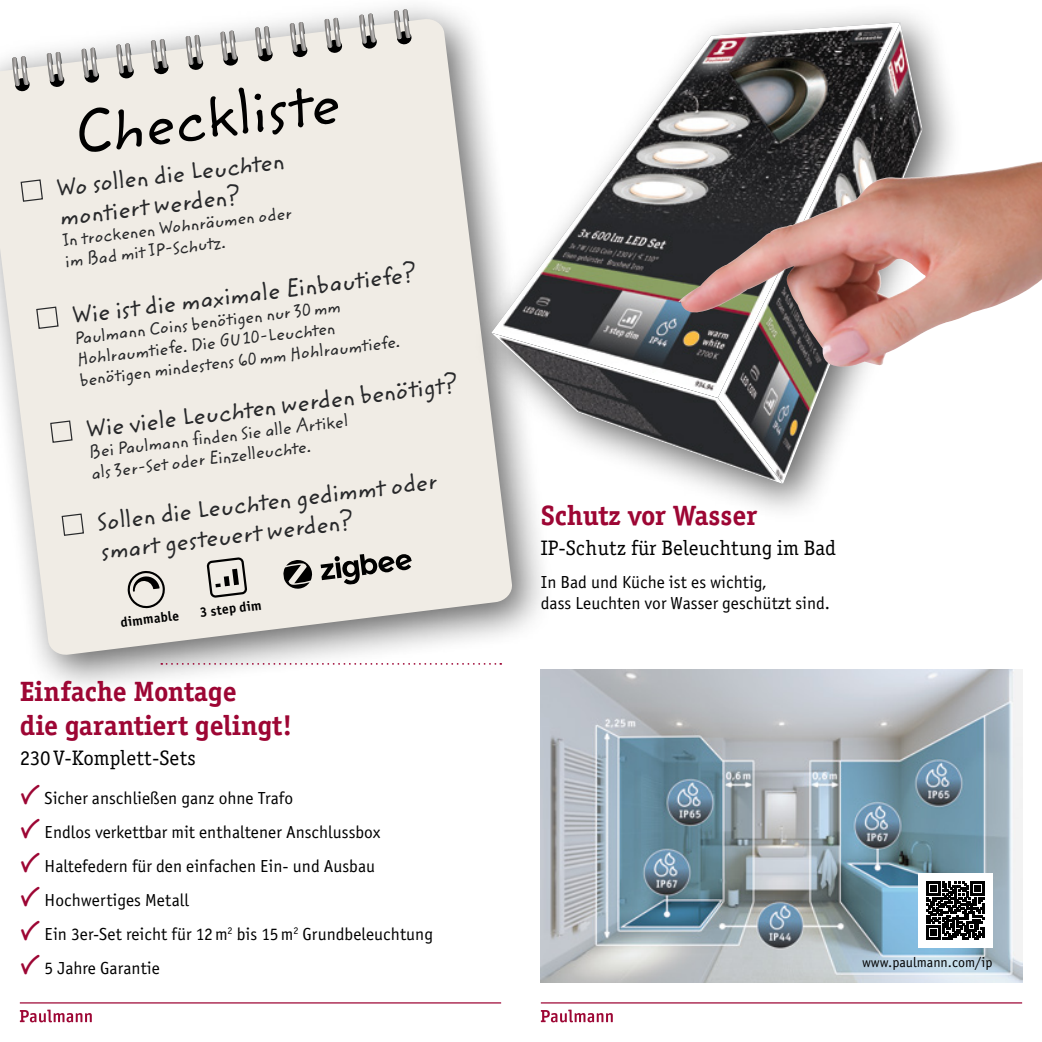
<style>
.page{position:relative;width:1042px;height:1042px;background:#fff}
.page>*{position:absolute;margin:0;border:0;box-sizing:border-box;transform-origin:0 0}
.Head{font:61.25px "ITC Zemke Hand Com";color:#000}
.Head-2{font:28px/33.6px "P Officina Serif Bold ITC";letter-spacing:-.015em;color:#9d0634}
.Subhead{font:24.5px/29.4px "ITC Zemke Hand Com";color:#28292b}
.Emotionstexte{font:24.5px "ITC Zemke Hand Com";color:#28292b}
.Subhead-2{font:21px "P Officina Serif Book ITC";color:#000}
.Emotionstexte-2{font:17.5px/21px "P Officina Sans Book ITC";color:#000}
.Subhead-3{font:17.5px/21px "ITC Zemke Hand Com";color:#28292b}
.Emotionstexte-3{font:17.5px/21px "ITC Zemke Hand Com";color:#28292b}
.t1{font:14px "P Officina Sans Book ITC";color:#000}
.t2{font:13.65px "P Officina Sans Bold ITC";color:#000}
.s1{font-family:"Paulmann";font-size:28px;color:#9d0634}
</style>
<div class="page">
<svg style="left:20px;top:1009px;width:72px;height:13px"></svg>
<svg style="left:541px;top:1009px;width:72px;height:13px"></svg>
<hr style="left:20px;top:1002px;width:481px;height:1px;background:#9d0634">
<hr style="left:541px;top:1002px;width:481px;height:1px;background:#9d0634">
<div style="left:0;top:0;width:554px;height:697px;background:#000;opacity:.6"></div>
<svg style="left:0;top:18px;width:513px;height:638px;background:#ece9e3"></svg>
<svg style="left:4px;top:9px;width:424px;height:90px"></svg>
<svg style="left:161px;top:663px;width:340px;height:2px"></svg>
<svg style="left:283px;top:559px;width:29px;height:30px"></svg>
<svg style="left:321px;top:554px;width:91px;height:31px;background:#9b9894"></svg>
<svg style="left:127px;top:570px;width:39px;height:39px;background:#b2afaa"></svg>
<svg style="left:208px;top:557px;width:39px;height:40px;background:#adaaa5"></svg>
<img style="left:541px;top:669px;width:481px;height:313px">
<div style="left:473px;top:1px;width:491px;height:523px;background:#000;opacity:.6"></div>
<img style="left:491px;top:22px;width:227px;height:311px">
<img style="left:718px;top:23px;width:204px;height:461px">
<img style="left:491px;top:333px;width:292px;height:151px">
<img style="left:678px;top:161px;width:364px;height:206px">
<div style="left:918px;top:873px;width:74px;height:75px;background:#fff"></div>
<svg style="left:926px;top:881px;width:58px;height:59px"></svg>
<svg style="left:20px;top:179px;width:24px;height:23px"></svg>
<svg style="left:35px;top:306px;width:24px;height:24px"></svg>
<svg style="left:49px;top:420px;width:24px;height:23px"></svg>
<svg style="left:61px;top:513px;width:24px;height:23px"></svg>
<p class="Head" style="left:69px;top:91px;width:270px;rotate:-7deg">Checkliste</p>
<p class="Subhead" style="left:55px;top:174px;width:231px;rotate:-7deg">Wo sollen die Leuchten montiert werden?</p>
<p class="Subhead-3" style="left:62px;top:231px;width:232px;rotate:-7deg">In trockenen Wohnräumen oder im Bad mit IP-Schutz.</p>
<p class="Emotionstexte" style="left:70px;top:298px;width:349px;rotate:-7deg">Wie ist die maximale Einbautiefe?</p>
<p class="Emotionstexte-3" style="left:74px;top:328px;width:324px;rotate:-7deg">Paulmann Coins benötigen nur 30mm<br>Hohlraumtiefe. Die GU10-Leuchten benötigen mindestens 60mm Hohlraumtiefe.</p>
<p class="Subhead" style="left:84px;top:415px;width:377px;rotate:-7deg">Wie viele Leuchten werden benötigt?</p>
<p class="Subhead-3" style="left:88px;top:442px;width:262px;rotate:-7deg">Bei Paulmann fi nden Sie alle Artikel als 3er-Set oder Einzelleuchte.</p>
<p class="Subhead" style="left:96px;top:508px;width:344px;rotate:-7deg">Sollen die Leuchten gedimmt oder smart gesteuert werden?</p>
<p class="t2" style="left:120px;top:614px;width:60px;rotate:-7deg">dimmable</p>
<p class="t2" style="left:199px;top:604px;width:64px;rotate:-7deg">3 step dim</p>
<p class="Head-2" style="left:20px;top:675px;width:274px">Einfache Montage<br>die garantiert gelingt!</p>
<p class="Subhead-2" style="left:20px;top:746px;width:177px">230V-Komplett-Sets</p>
<p class="Emotionstexte-2" style="left:20px;top:788px;width:275px"><span class="s1">7</span> Sicher anschließen ganz ohne Trafo</p>
<p class="Emotionstexte-2" style="left:20px;top:822px;width:362px"><span class="s1">7</span> Endlos verkettbar mit enthaltener Anschlussbox</p>
<p class="Emotionstexte-2" style="left:20px;top:856px;width:357px"><span class="s1">7</span> Haltefedern für den einfachen Ein- und Ausbau</p>
<p class="Emotionstexte-2" style="left:20px;top:890px;width:171px"><span class="s1">7</span> Hochwertiges Metall</p>
<p class="Emotionstexte-2" style="left:20px;top:924px;width:415px"><span class="s1">7</span> Ein 3er-Set reicht für 12m<sup>2</sup> bis 15m<sup>2</sup> Grundbeleuchtung</p>
<p class="Emotionstexte-2" style="left:20px;top:958px;width:142px"><span class="s1">7</span> 5 Jahre Garantie</p>
<p class="Head-2" style="left:541px;top:498px;width:218px">Schutz vor Wasser</p>
<p class="Subhead-2" style="left:541px;top:536px;width:297px">IP-Schutz für Beleuchtung im Bad</p>
<p class="Emotionstexte-2" style="left:541px;top:572px;width:291px">In Bad und Küche ist es wichtig,<br>dass Leuchten vor Wasser geschützt sind.</p>
<p class="t1" style="left:862px;top:954px;width:132px">www.paulmann.com/ip</p>
</div>
